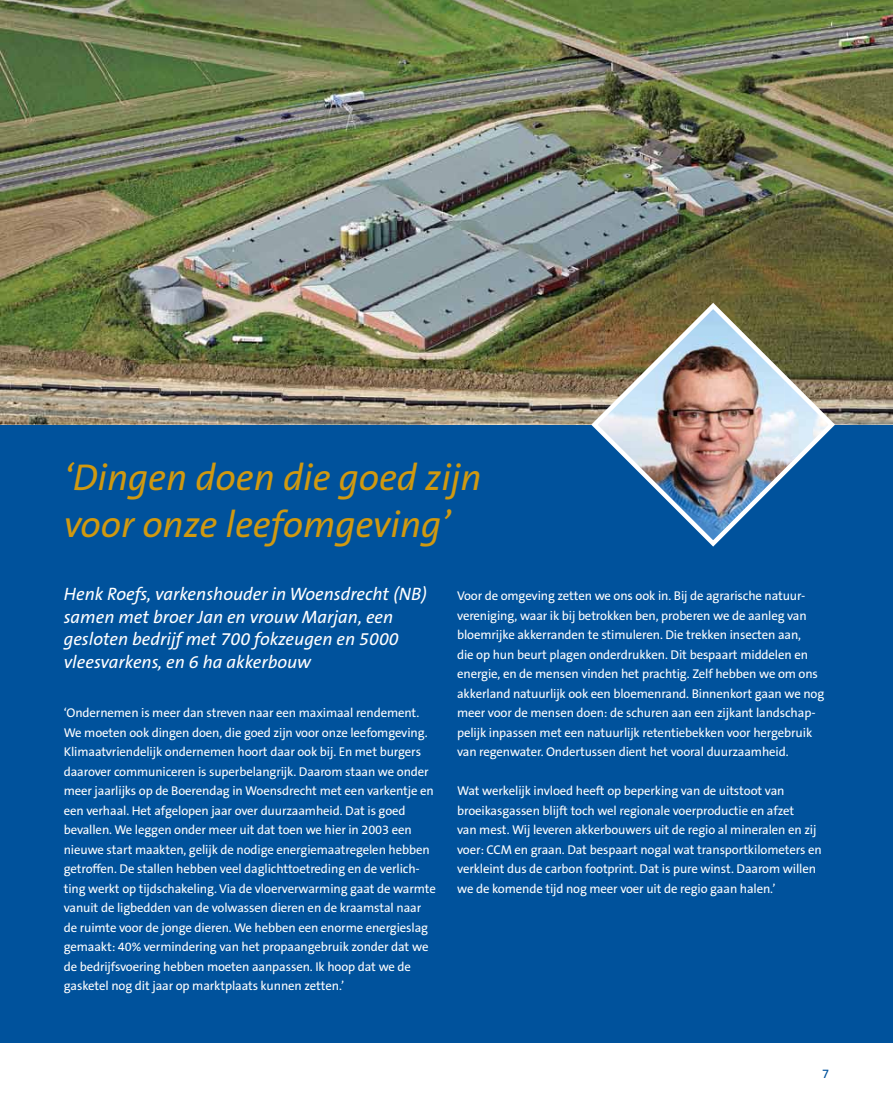
<style>
.page{position:relative;width:893px;height:1106px;background:#fff}
.page>*{position:absolute;margin:0;border:0;box-sizing:border-box;transform-origin:0 0}
.t1{font:italic 37.5px/46.5px "The Sans B5 Plain";color:#d09910}
.t2{font:italic 18px/22.5px "The Sans B5 Plain";color:#fff}
.t3{font:12.75px/19.5px "The Sans B5 Plain";letter-spacing:-.01em;color:#fff}
.t4{font:12.75px "The Sans B5 Plain";color:#00529c}
</style>
<div class="page">
<div style="left:0;top:0;width:893px;height:1042px;background:#00529c"></div>
<img style="left:0;top:0;width:893px;height:424px">
<img style="left:588px;top:299px;width:250px;height:248px">
<h1 class="t1" style="left:64px;top:455px;width:419px">‘Dingen doen die goed zijn voor onze leefomgeving’</h1>
<h2 class="t2" style="left:64px;top:583px;width:364px">Henk Roefs, varkenshouder in Woensdrecht (NB) samen met broer Jan en vrouw Marjan, een gesloten bedrijf met 700 fokzeugen en 5000 vleesvarkens, en 6 ha akkerbouw</h2>
<p class="t3" style="left:64px;top:703px;width:374px">‘Ondernemen is meer dan streven naar een maximaal rendement.<br>We moeten ook dingen doen, die goed zijn voor onze leefomgeving.<br>Klimaatvriendelijk ondernemen hoort daar ook bij. En met burgers daarover communiceren is superbelangrijk. Daarom staan we onder meer jaarlijks op de Boerendag in Woensdrecht met een varkentje en een verhaal. Het afgelopen jaar over duurzaamheid. Dat is goed bevallen. We leggen onder meer uit dat toen we hier in 2003 een nieuwe start maakten, gelijk de nodige energiemaatregelen hebben getroffen. De stallen hebben veel daglichttoetreding en de verlich&shy;ting werkt op tijdschakeling. Via de vloerverwarming gaat de warmte vanuit de ligbedden van de volwassen dieren en de kraamstal naar de ruimte voor de jonge dieren. We hebben een enorme energieslag gemaakt: 40% vermindering van het propaangebruik zonder dat we de bedrijfsvoering hebben moeten aanpassen. Ik hoop dat we de gasketel nog dit jaar op marktplaats kunnen zetten.’</p>
<p class="t3" style="left:457px;top:586px;width:369px">Voor de omgeving zetten we ons ook in. Bij de agrarische natuur&shy;vereniging, waar ik bij betrokken ben, proberen we de aanleg van bloemrijke akkerranden te stimuleren. Die trekken insecten aan,<br>die op hun beurt plagen onderdrukken. Dit bespaart middelen en energie, en de mensen vinden het prachtig. Zelf hebben we om ons akkerland natuurlijk ook een bloemenrand. Binnenkort gaan we nog meer voor de mensen doen: de schuren aan een zijkant landschap&shy;pelijk inpassen met een natuurlijk retentiebekken voor hergebruik van regenwater. Ondertussen dient het vooral duurzaamheid.</p>
<p class="t3" style="left:457px;top:781px;width:366px">Wat werkelijk invloed heeft op beperking van de uitstoot van broeikasgassen blijft toch wel regionale voerproductie en afzet<br>van mest. Wij leveren akkerbouwers uit de regio al mineralen en zij voer: CCM en graan. Dat bespaart nogal wat transportkilometers en verkleint dus de carbon footprint. Dat is pure winst. Daarom willen we de komende tijd nog meer voer uit de regio gaan halen.’</p>
<p class="t4" style="left:822px;top:1067px;width:9px">7</p>
</div>
